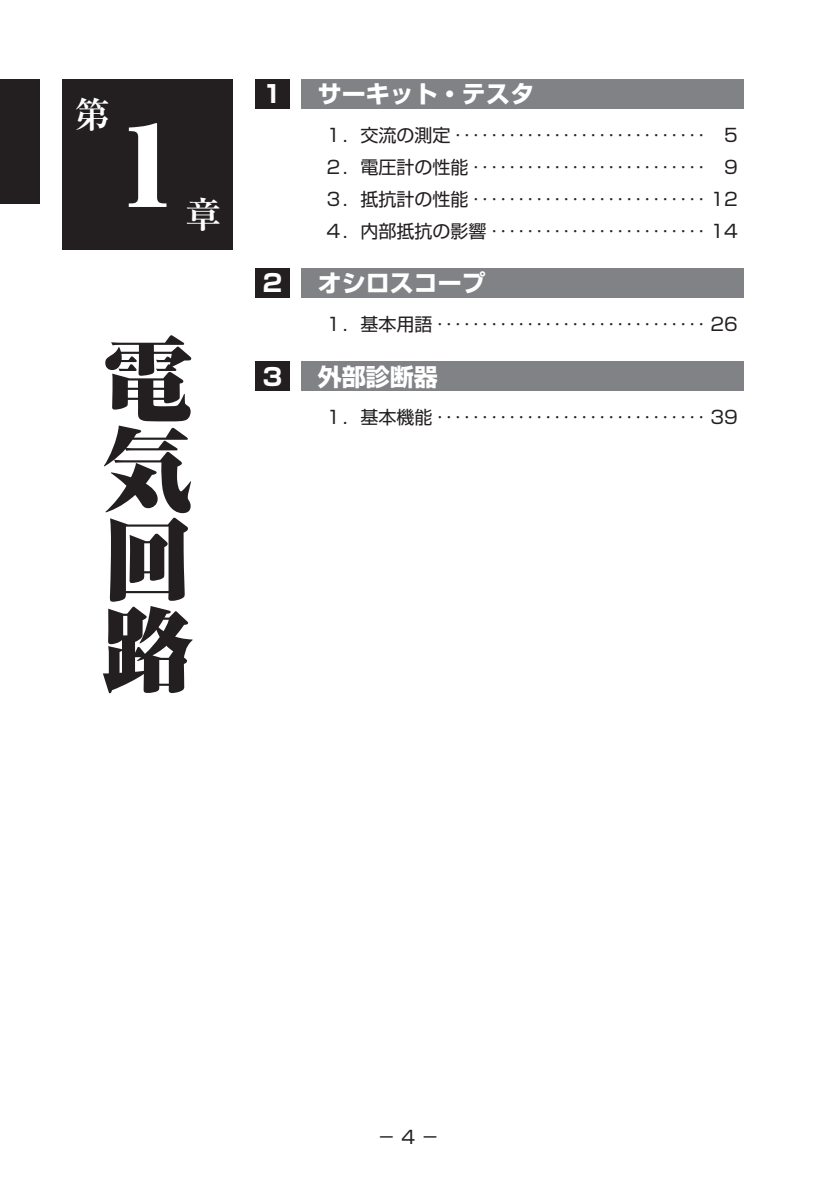
<style>
.page{position:relative;width:840px;height:1191px;background:#fff}
.page>*{position:absolute;margin:0;border:0;box-sizing:border-box;transform-origin:0 0}
.t1{font:900 108px "Ryumin Pro";color:#fff}
._02_問題{font:900 90px/90px "Ryumin Pro";color:#231f20;text-align:justify}
.t2{font:700 36px "Ryumin Pro";color:#fff}
.t3{font:700 24px "Shin Go Pro";color:#fff}
.目次{font:18px "Shin Go Pro";color:#231f20}
</style>
<div class="page">
<div style="left:62px;top:79px;width:170px;height:170px;background:#231f20"></div>
<div style="left:0;top:79px;width:40px;height:125px;background:#231f20"></div>
<div style="left:255px;top:79px;width:34px;height:30px;background:#231f20"></div>
<div style="left:300px;top:79px;width:443px;height:30px;background:#808285"></div>
<div style="left:255px;top:268px;width:34px;height:30px;background:#231f20"></div>
<div style="left:300px;top:268px;width:443px;height:30px;background:#808285"></div>
<div style="left:255px;top:361px;width:34px;height:30px;background:#231f20"></div>
<div style="left:300px;top:361px;width:443px;height:30px;background:#808285"></div>
<h3 class="t2" style="left:74px;top:85px;width:37px">第</h3>
<h1 class="t1" style="left:93px;top:80px;width:110px">１</h1>
<h3 class="t2" style="left:185px;top:185px;width:37px">章</h3>
<p class="_02_問題" style="left:102px;top:329px;width:91px">電気回路</p>
<p class="t3" style="left:260px;top:75px;width:25px">１</p>
<p class="t3" style="left:317px;top:75px;width:218px">サーキット・テスタ</p>
<p class="目次" style="left:324px;top:120px;width:414px">１．交流の測定 ‥‥‥‥‥‥‥‥‥‥‥‥‥‥ 5</p>
<p class="目次" style="left:324px;top:152px;width:414px">２．電圧計の性能 ‥‥‥‥‥‥‥‥‥‥‥‥‥ 9</p>
<p class="目次" style="left:324px;top:184px;width:414px">３．抵抗計の性能 ‥‥‥‥‥‥‥‥‥‥‥‥‥ 12</p>
<p class="目次" style="left:324px;top:216px;width:414px">４．内部抵抗の影響 ‥‥‥‥‥‥‥‥‥‥‥‥ 14</p>
<p class="t3" style="left:260px;top:264px;width:25px">２</p>
<p class="t3" style="left:317px;top:264px;width:169px">オシロスコープ</p>
<p class="目次" style="left:324px;top:309px;width:414px">１．基本用語 ‥‥‥‥‥‥‥‥‥‥‥‥‥‥‥ 26</p>
<p class="t3" style="left:260px;top:357px;width:25px">３</p>
<p class="t3" style="left:317px;top:357px;width:121px">外部診断器</p>
<p class="目次" style="left:324px;top:402px;width:414px">１．基本機能 ‥‥‥‥‥‥‥‥‥‥‥‥‥‥‥ 39</p>
<p class="目次" style="left:377px;top:1122px;width:63px">－ 4 －</p>
</div>
